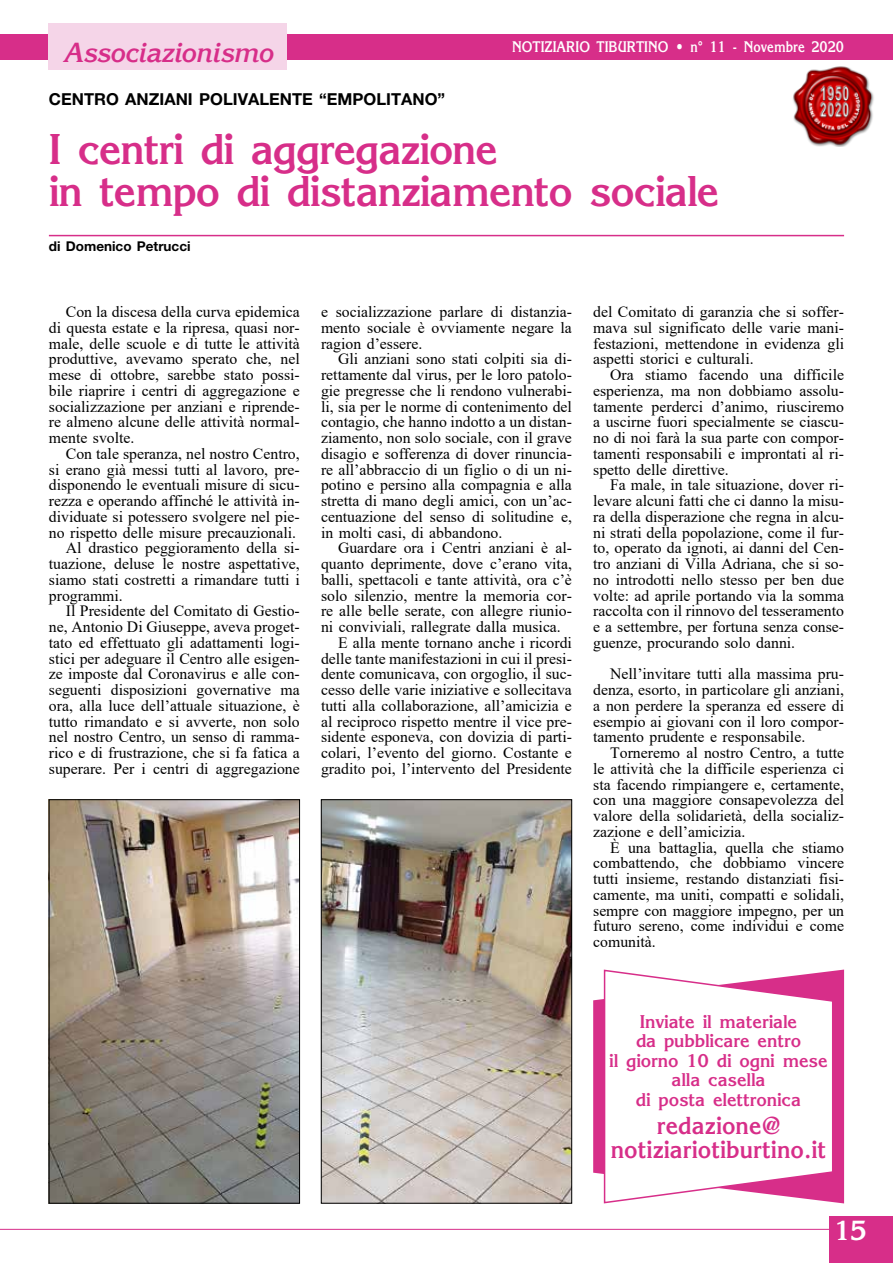
<style>
.page{position:relative;width:893px;height:1263px;background:#fff}
.page>*{position:absolute;margin:0;border:0;box-sizing:border-box;transform-origin:0 0}
.t1{font:700 42px/42px "Korinna Std";letter-spacing:-.03em;color:#d72e89}
.t2{font:italic 700 27px "Korinna Std";letter-spacing:-.02em;color:#d72e89}
.t3{font:700 27px "Korinna Std";color:#fff}
.t4{font:700 24px/24px "Korinna Std";color:#d72e89;text-align:center}
.t5{font:700 18px/19.5px "Korinna Std";letter-spacing:-.01em;color:#d72e89;text-align:center}
.t6{font:700 16.5px "Helvetica Neue LT Std";color:#000}
.t7{font:15.75px/15.8px "Times New Roman";color:#000;text-align:justify}
.t8{font:700 15px "Korinna Std";color:#fff;scale:.85 1}
.t9{font:700 13.5px "Helvetica Neue LT Std";color:#000}
</style>
<div class="page">
<hr style="left:0;top:1229px;width:842px;height:1px;background:#d72e89">
<div style="left:829px;top:1216px;width:64px;height:47px;background:#d72e89"></div>
<div style="left:0;top:34px;width:893px;height:26px;background:#d72e89"></div>
<div style="left:49px;top:23px;width:238px;height:47px;background:#f5d5e8"></div>
<img style="left:793px;top:66px;width:81px;height:81px">
<img style="left:51px;top:801px;width:247px;height:400px">
<div style="left:49px;top:799px;width:251px;height:404px;border:1px solid #000"></div>
<img style="left:323px;top:801px;width:247px;height:400px">
<div style="left:321px;top:799px;width:251px;height:404px;border:1px solid #000"></div>
<hr style="left:49px;top:235px;width:795px;height:1px;background:#d72e89">
<svg style="left:593px;top:969px;width:251px;height:234px;background:#dc4b99"></svg>
<svg style="left:603px;top:969px;width:231px;height:235px"></svg>
<h2 class="t2" style="left:63px;top:36px;width:212px">Associazionismo</h2>
<p class="t8" style="left:512px;top:37px;width:392px">NOTIZIARIO TIBURTINO • n° 11 - Novembre 2020</p>
<p class="t6" style="left:49px;top:89px;width:398px">CENTRO ANZIANI POLIVALENTE “EMPOLITANO”</p>
<h1 class="t1" style="left:49px;top:128px;width:672px">I centri di aggregazione<br>in tempo di distanziamento sociale</h1>
<p class="t9" style="left:49px;top:238px;width:143px">di Domenico Petrucci</p>
<p class="t7" style="left:49px;top:303px;width:252px;text-indent:17px">Con la discesa della curva epidemica di questa estate e la ripresa, quasi nor&shy;male, delle scuole e di tutte le attività produttive, avevamo sperato che, nel mese di ottobre, sarebbe stato possi&shy;bile riaprire i centri di aggregazione e socializzazione per anziani e riprende&shy;re almeno alcune delle attività normal&shy;mente svolte.</p>
<p class="t7" style="left:66px;top:445px;width:235px">Con tale speranza, nel nostro Centro,</p>
<p class="t7" style="left:49px;top:461px;width:252px">si erano già messi tutti al lavoro, pre-</p>
<p class="t7" style="left:49px;top:477px;width:252px">disponendo le eventuali misure di sicu-</p>
<p class="t7" style="left:49px;top:492px;width:252px">rezza e operando affinché le attività in-</p>
<p class="t7" style="left:49px;top:508px;width:252px">dividuate si potessero svolgere nel pie-</p>
<p class="t7" style="left:49px;top:524px;width:249px">no rispetto delle misure precauzionali.</p>
<p class="t7" style="left:66px;top:540px;width:235px">Al drastico peggioramento della si-</p>
<p class="t7" style="left:49px;top:555px;width:252px">tuazione, deluse le nostre aspettative,</p>
<p class="t7" style="left:49px;top:571px;width:252px">siamo stati costretti a rimandare tutti i</p>
<p class="t7" style="left:49px;top:587px;width:75px">programmi.</p>
<p class="t7" style="left:66px;top:603px;width:235px">Il Presidente del Comitato di Gestio-</p>
<p class="t7" style="left:49px;top:618px;width:252px">ne, Antonio Di Giuseppe, aveva proget-</p>
<p class="t7" style="left:49px;top:634px;width:252px">tato ed effettuato gli adattamenti logi-</p>
<p class="t7" style="left:49px;top:650px;width:252px">stici per adeguare il Centro alle esigen-</p>
<p class="t7" style="left:49px;top:666px;width:252px">ze imposte dal Coronavirus e alle con-</p>
<p class="t7" style="left:49px;top:681px;width:252px">seguenti disposizioni governative ma</p>
<p class="t7" style="left:49px;top:697px;width:252px">ora, alla luce dell’attuale situazione, è</p>
<p class="t7" style="left:49px;top:713px;width:252px">tutto rimandato e si avverte, non solo</p>
<p class="t7" style="left:49px;top:729px;width:252px">nel nostro Centro, un senso di ramma-</p>
<p class="t7" style="left:49px;top:744px;width:252px">rico e di frustrazione, che si fa fatica a</p>
<p class="t7" style="left:49px;top:760px;width:252px">superare. Per i centri di aggregazione</p>
<p class="t7" style="left:321px;top:303px;width:252px">e socializzazione parlare di distanzia&shy;mento sociale è ovviamente negare la ragion d’essere.</p>
<p class="t7" style="left:321px;top:351px;width:252px;text-indent:17px">Gli anziani sono stati colpiti sia di&shy;rettamente dal virus, per le loro patolo&shy;gie pregresse che li rendono vulnerabi&shy;li, sia per le norme di contenimento del contagio, che hanno indotto a un distan&shy;ziamento, non solo sociale, con il grave disagio e sofferenza di dover rinuncia&shy;re all’abbraccio di un figlio o di un ni&shy;potino e persino alla compagnia e alla stretta di mano degli amici, con un’ac&shy;centuazione del senso di solitudine e, in molti casi, di abbandono.</p>
<p class="t7" style="left:338px;top:540px;width:235px">Guardare ora i Centri anziani è al-</p>
<p class="t7" style="left:321px;top:555px;width:252px">quanto deprimente, dove c’erano vita,</p>
<p class="t7" style="left:321px;top:571px;width:252px">balli, spettacoli e tante attività, ora c’è</p>
<p class="t7" style="left:321px;top:587px;width:252px">solo silenzio, mentre la memoria cor-</p>
<p class="t7" style="left:321px;top:603px;width:252px">re alle belle serate, con allegre riunio-</p>
<p class="t7" style="left:321px;top:618px;width:241px">ni conviviali, rallegrate dalla musica.</p>
<p class="t7" style="left:338px;top:634px;width:235px">E alla mente tornano anche i ricordi</p>
<p class="t7" style="left:321px;top:650px;width:252px">delle tante manifestazioni in cui il presi-</p>
<p class="t7" style="left:321px;top:666px;width:252px">dente comunicava, con orgoglio, il suc-</p>
<p class="t7" style="left:321px;top:681px;width:252px">cesso delle varie iniziative e sollecitava</p>
<p class="t7" style="left:321px;top:697px;width:252px">tutti alla collaborazione, all’amicizia e</p>
<p class="t7" style="left:321px;top:713px;width:252px">al reciproco rispetto mentre il vice pre-</p>
<p class="t7" style="left:321px;top:729px;width:252px">sidente esponeva, con dovizia di parti-</p>
<p class="t7" style="left:321px;top:744px;width:252px">colari, l’evento del giorno. Costante e</p>
<p class="t7" style="left:321px;top:760px;width:252px">gradito poi, l’intervento del Presidente</p>
<p class="t7" style="left:593px;top:303px;width:252px">del Comitato di garanzia che si soffer&shy;mava sul significato delle varie mani&shy;festazioni, mettendone in evidenza gli aspetti storici e culturali.</p>
<p class="t7" style="left:593px;top:366px;width:252px;text-indent:17px">Ora stiamo facendo una difficile esperienza, ma non dobbiamo assolu&shy;tamente perderci d’animo, riusciremo a uscirne fuori specialmente se ciascu&shy;no di noi farà la sua parte con compor&shy;tamenti responsabili e improntati al ri&shy;spetto delle direttive.</p>
<p class="t7" style="left:593px;top:477px;width:252px;text-indent:17px">Fa male, in tale situazione, dover ri&shy;levare alcuni fatti che ci danno la misu&shy;ra della disperazione che regna in alcu&shy;ni strati della popolazione, come il fur&shy;to, operato da ignoti, ai danni del Cen&shy;tro anziani di Villa Adriana, che si so&shy;no introdotti nello stesso per ben due volte: ad aprile portando via la somma raccolta con il rinnovo del tesseramento e a settembre, per fortuna senza conse&shy;guenze, procurando solo danni.</p>
<p class="t7" style="left:593px;top:666px;width:252px;text-indent:17px">Nell’invitare tutti alla massima pru&shy;denza, esorto, in particolare gli anziani, a non perdere la speranza ed essere di esempio ai giovani con il loro compor&shy;tamento prudente e responsabile.</p>
<p class="t7" style="left:593px;top:744px;width:252px;text-indent:17px">Torneremo al nostro Centro, a tutte le attività che la difficile esperienza ci sta facendo rimpiangere e, certamente, con una maggiore consapevolezza del valore della solidarietà, della socializ&shy;zazione e dell’amicizia.</p>
<p class="t7" style="left:593px;top:839px;width:252px;text-indent:17px">È una battaglia, quella che stiamo combattendo, che dobbiamo vincere tutti insieme, restando distanziati fisi&shy;camente, ma uniti, compatti e solidali, sempre con maggiore impegno, per un futuro sereno, come individui e come comunità.</p>
<p class="t5" style="left:609px;top:1011px;width:220px">Inviate il materiale<br>da pubblicare entro<br>il giorno 10 di ogni mese alla casella<br>di posta elettronica</p>
<h3 class="t4" style="left:611px;top:1113px;width:217px">redazione@ notiziariotiburtino.it</h3>
<h2 class="t3" style="left:833px;top:1213px;width:35px">15</h2>
</div>
